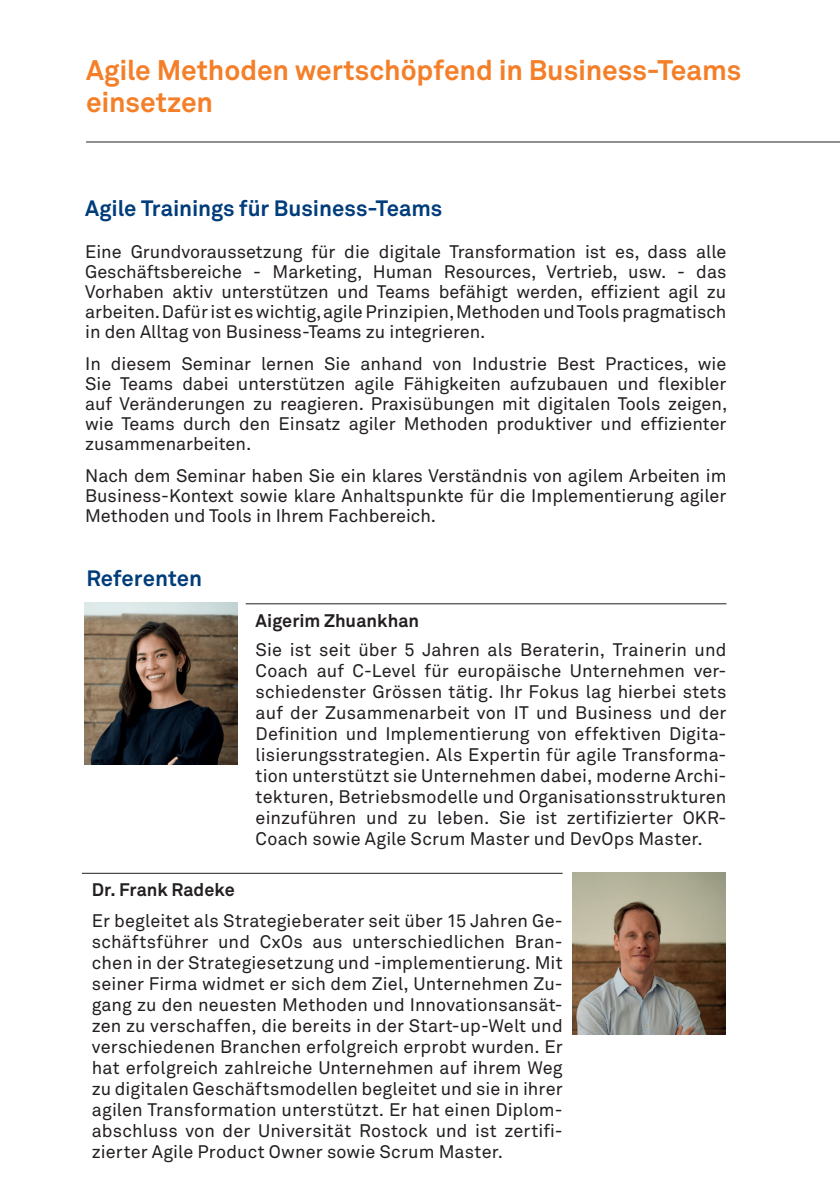
<style>
.page{position:relative;width:840px;height:1191px;background:#fff}
.page>*{position:absolute;margin:0;border:0;box-sizing:border-box;transform-origin:0 0}
.t1{font:700 28px/32px "Akkurat Office";letter-spacing:-.005em;color:#f47f28}
.t2{font:700 22px "Akkurat Office";color:#013c7b}
.t3{font:18px/21px "Akkurat Office";color:#231f20;text-align:justify}
.t4{font:700 18px "Akkurat Office";letter-spacing:.005em;color:#231f20}
</style>
<div class="page">
<hr style="left:86px;top:142px;width:753px;height:1px;background:#231f20">
<hr style="left:245px;top:603px;width:481px;height:1px;background:#231f20">
<img style="left:84px;top:603px;width:153px;height:161px">
<img style="left:572px;top:872px;width:153px;height:162px">
<hr style="left:82px;top:873px;width:480px;height:1px;background:#231f20">
<h1 class="t1" style="left:86px;top:55px;width:656px">Agile Methoden wertschöpfend in Business-Teams einsetzen</h1>
<p class="t2" style="left:85px;top:194px;width:358px">Agile Trainings für Business-Teams</p>
<p class="t3" style="left:85px;top:242px;width:642px;line-height:20px">Eine Grundvoraussetzung für die digitale Transformation ist es, dass alle Geschäftsbereiche - Marketing, Human Resources, Vertrieb, usw. - das Vorhaben aktiv unterstützen und Teams befähigt werden, effizient agil zu arbeiten. Dafür ist es wichtig, agile Prinzipien, Methoden und Tools pragmatisch in den Alltag von Business-Teams zu integrieren.</p>
<p class="t3" style="left:85px;top:354px;width:643px;line-height:20px">In diesem Seminar lernen Sie anhand von Industrie Best Practices, wie Sie Teams dabei unterstützen agile Fähigkeiten aufzubauen und flexibler auf Veränderungen zu reagieren. Praxisübungen mit digitalen Tools zeigen, wie Teams durch den Einsatz agiler Methoden produktiver und effizienter zusammenarbeiten.</p>
<p class="t3" style="left:85px;top:466px;width:642px;line-height:20px">Nach dem Seminar haben Sie ein klares Verständnis von agilem Arbeiten im Business-Kontext sowie klare Anhaltspunkte für die Implementierung agiler Methoden und Tools in Ihrem Fachbereich.</p>
<p class="t2" style="left:86px;top:564px;width:117px">Referenten</p>
<p class="t4" style="left:92px;top:878px;width:144px">Dr. Frank Radeke</p>
<p class="t4" style="left:255px;top:609px;width:165px">Aigerim Zhuankhan</p>
<p class="t3" style="left:255px;top:639px;width:472px">Sie ist seit über 5 Jahren als Beraterin, Trainerin und Coach auf C-Level für europäische Unternehmen ver&shy;schiedenster Grössen tätig. Ihr Fokus lag hierbei stets auf der Zusammenarbeit von IT und Business und der Definition und Implementierung von effektiven Digita&shy;lisierungsstrategien. Als Expertin für agile Transforma&shy;tion unterstützt sie Unternehmen dabei, moderne Archi&shy;tekturen, Betriebsmodelle und Organisationsstrukturen einzuführen und zu leben. Sie ist zertifizierter OKR-Coach sowie Agile Scrum Master und DevOps Master.</p>
<p class="t3" style="left:92px;top:910px;width:472px">Er begleitet als Strategieberater seit über 15 Jahren Ge&shy;schäftsführer und CxOs aus unterschiedlichen Bran&shy;chen in der Strategiesetzung und -implementierung. Mit seiner Firma widmet er sich dem Ziel, Unternehmen Zu&shy;gang zu den neuesten Methoden und Innovationsansät&shy;zen zu verschaffen, die bereits in der Start-up-Welt und verschiedenen Branchen erfolgreich erprobt wurden. Er hat erfolgreich zahlreiche Unternehmen auf ihrem Weg zu digitalen Geschäftsmodellen begleitet und sie in ihrer agilen Transformation unterstützt. Er hat einen Diplom&shy;abschluss von der Universität Rostock und ist zertifi&shy;zierter Agile Product Owner sowie Scrum Master.</p>
</div>
